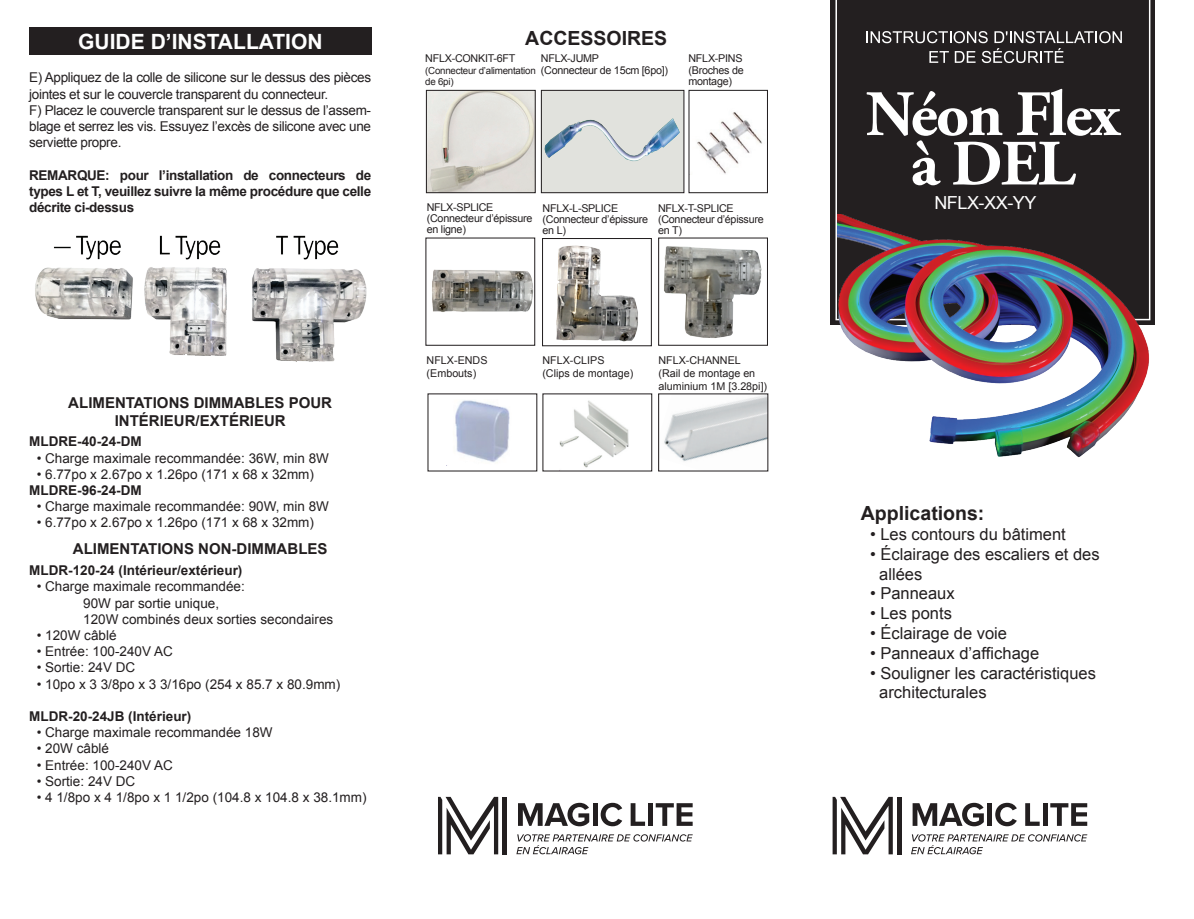
<style>
.page{position:relative;width:1194px;height:919px;background:#fff}
.page>*{position:absolute;margin:0;border:0;box-sizing:border-box;transform-origin:0 0}
.t1{font:700 64.5px/49.5px "Adobe Garamond Pro";letter-spacing:-.025em;color:#fff;text-align:center}
.t2{font:700 21px "Arial";color:#fff}
.t3{font:700 19.5px "Arial";color:#231f20}
.t4{font:18px "Arial";letter-spacing:-.025em;color:#fff}
.t5{font:16.5px/19.8px "Arial";color:#231f20}
.t6{font:700 15px/18px "Arial";color:#231f20;text-align:center}
.t7{font:13.5px/16.2px "Arial";color:#231f20}
.t8{font:13.5px/16.2px "Arial";letter-spacing:-.025em;color:#231f20}
.t9{font:700 13.5px/16.2px "Arial";color:#231f20;text-align:justify}
.t10{font:10.8px/11.2px "Arial";letter-spacing:-.025em;color:#231f20}
.t11{font:10.8px/12.9px "Arial";color:#231f20}
.t12{font:9.75px/11.2px "Arial";letter-spacing:-.025em;color:#231f20}
</style>
<div class="page">
<div style="left:830px;top:0;width:324px;height:325px;background:#231f20"></div>
<svg style="left:835px;top:0;width:315px;height:320px"></svg>
<svg style="left:866px;top:31px;width:255px;height:32px"></svg>
<img style="left:837px;top:214px;width:318px;height:244px">
<img style="left:35px;top:235px;width:332px;height:127px">
<div style="left:29px;top:27px;width:342px;height:27px;background:#231f20"></div>
<img style="left:428px;top:92px;width:105px;height:99px">
<div style="left:426px;top:90px;width:109px;height:103px;border:1px solid #231f20"></div>
<img style="left:455px;top:400px;width:55px;height:62px">
<img style="left:559px;top:400px;width:70px;height:68px">
<img style="left:664px;top:395px;width:102px;height:66px">
<img style="left:556px;top:245px;width:82px;height:97px">
<div style="left:542px;top:238px;width:109px;height:108px;border:1px solid #231f20"></div>
<img style="left:432px;top:269px;width:101px;height:43px">
<div style="left:425px;top:238px;width:110px;height:108px;border:1px solid #231f20"></div>
<img style="left:664px;top:246px;width:98px;height:92px">
<div style="left:658px;top:238px;width:109px;height:108px;border:1px solid #231f20"></div>
<div style="left:541px;top:90px;width:142px;height:103px;background:#e1e2dd"></div>
<img style="left:544px;top:118px;width:136px;height:44px">
<div style="left:540px;top:90px;width:144px;height:103px;border:1px solid #231f20"></div>
<img style="left:697px;top:112px;width:65px;height:62px">
<div style="left:688px;top:90px;width:79px;height:103px;border:1px solid #231f20"></div>
<svg style="left:912px;top:803px;width:71px;height:23px"></svg>
<hr style="left:987px;top:803px;width:4px;height:23px;background:#231f20">
<svg style="left:995px;top:803px;width:21px;height:23px"></svg>
<svg style="left:1025px;top:803px;width:14px;height:23px"></svg>
<div style="left:1042px;top:803px;width:5px;height:23px;background:#231f20"></div>
<svg style="left:1050px;top:803px;width:36px;height:23px"></svg>
<svg style="left:911px;top:834px;width:176px;height:20px"></svg>
<hr style="left:897px;top:797px;width:4px;height:57px;background:#231f20">
<svg style="left:832px;top:797px;width:60px;height:57px"></svg>
<svg style="left:518px;top:803px;width:71px;height:23px"></svg>
<div style="left:592px;top:803px;width:5px;height:23px;background:#231f20"></div>
<svg style="left:600px;top:803px;width:22px;height:23px"></svg>
<svg style="left:630px;top:803px;width:15px;height:23px"></svg>
<hr style="left:648px;top:803px;width:4px;height:23px;background:#231f20">
<svg style="left:655px;top:803px;width:37px;height:23px"></svg>
<svg style="left:516px;top:834px;width:176px;height:20px"></svg>
<div style="left:502px;top:797px;width:5px;height:57px;background:#231f20"></div>
<svg style="left:438px;top:797px;width:60px;height:57px"></svg>
<h2 class="t2" style="left:78px;top:27px;width:246px">GUIDE D’INSTALLATION</h2>
<h3 class="t3" style="left:525px;top:25px;width:143px">ACCESSOIRES</h3>
<p class="t10" style="left:425px;top:53px;width:92px">NFLX-CONKIT-6FT</p>
<p class="t12" style="left:425px;top:65px;width:112px">(Connecteur d’alimentation de 6pi)</p>
<p class="t10" style="left:540px;top:53px;width:129px">NFLX-JUMP<br>(Connecteur de 15cm [6po])</p>
<p class="t10" style="left:688px;top:53px;width:57px;text-align:justify">NFLX-PINS (Broches de montage)</p>
<p class="t8" style="left:29px;top:70px;width:343px">E) Appliquez de la colle de silicone sur le dessus des pièces jointes et sur le couvercle transparent du connecteur.<br>F) Placez le couvercle transparent sur le dessus de l’assem&shy;blage et serrez les vis. Essuyez l’excès de silicone avec une serviette propre.</p>
<p class="t9" style="left:29px;top:167px;width:343px">REMARQUE: pour l’installation de connecteurs de types L et T, veuillez suivre la même procédure que celle décrite ci-dessus</p>
<p class="t10" style="left:426px;top:201px;width:107px">NFLX-SPLICE (Connecteur d’épissure en ligne)</p>
<p class="t10" style="left:658px;top:203px;width:107px">NFLX-T-SPLICE (Connecteur d’épissure en T)</p>
<p class="t10" style="left:542px;top:203px;width:107px">NFLX-L-SPLICE (Connecteur d’épissure en L)</p>
<p class="t6" style="left:68px;top:394px;width:265px">ALIMENTATIONS DIMMABLES POUR<br>INTÉRIEUR/EXTÉRIEUR</p>
<p class="t9" style="left:29px;top:434px;width:114px">MLDRE-40-24-DM</p>
<p class="t7" style="left:37px;top:450px;width:294px">• Charge maximale recommandée: 36W, min 8W</p>
<p class="t7" style="left:37px;top:466px;width:279px">• 6.77po x 2.67po x 1.26po (171 x 68 x 32mm)</p>
<p class="t9" style="left:29px;top:483px;width:114px">MLDRE-96-24-DM</p>
<p class="t7" style="left:37px;top:499px;width:294px">• Charge maximale recommandée: 90W, min 8W</p>
<p class="t7" style="left:37px;top:515px;width:279px">• 6.77po x 2.67po x 1.26po (171 x 68 x 32mm)</p>
<p class="t6" style="left:73px;top:541px;width:256px">ALIMENTATIONS NON-DIMMABLES</p>
<p class="t9" style="left:29px;top:563px;width:215px">MLDR-120-24 (Intérieur/extérieur)</p>
<p class="t7" style="left:83px;top:579px;width:251px;text-indent:-46px">• Charge maximale recommandée:<br>90W par sortie unique,<br>120W combinés deux sorties secondaires</p>
<p class="t7" style="left:37px;top:627px;width:81px">• 120W câblé</p>
<p class="t7" style="left:37px;top:643px;width:138px">• Entrée: 100-240V AC</p>
<p class="t7" style="left:37px;top:660px;width:100px">• Sortie: 24V DC</p>
<p class="t7" style="left:37px;top:676px;width:305px">• 10po x 3 3/8po x 3 3/16po (254 x 85.7 x 80.9mm)</p>
<p class="t9" style="left:29px;top:709px;width:164px">MLDR-20-24JB (Intérieur)</p>
<p class="t7" style="left:37px;top:724px;width:237px">• Charge maximale recommandée 18W</p>
<p class="t7" style="left:37px;top:741px;width:74px">• 20W câblé</p>
<p class="t7" style="left:37px;top:757px;width:138px">• Entrée: 100-240V AC</p>
<p class="t7" style="left:37px;top:773px;width:100px">• Sortie: 24V DC</p>
<p class="t7" style="left:37px;top:789px;width:331px">• 4 1/8po x 4 1/8po x 1 1/2po (104.8 x 104.8 x 38.1mm)</p>
<p class="t11" style="left:426px;top:354px;width:62px">NFLX-ENDS (Embouts)</p>
<p class="t11" style="left:542px;top:354px;width:92px">NFLX-CLIPS (Clips de montage)</p>
<p class="t11" style="left:658px;top:354px;width:110px">NFLX-CHANNEL<br>(Rail de montage en aluminium 1M [3.28pi])</p>
<h1 class="t1" style="left:865px;top:91px;width:256px">Néon Flex à DEL</h1>
<h3 class="t4" style="left:934px;top:191px;width:103px">NFLX-XX-YY</h3>
<h3 class="t3" style="left:860px;top:500px;width:125px">Applications:</h3>
<p class="t5" style="left:869px;top:524px;width:197px">• Les contours du bâtiment</p>
<p class="t5" style="left:879px;top:544px;width:222px;text-indent:-9px">• Éclairage des escaliers et des allées</p>
<p class="t5" style="left:869px;top:584px;width:86px">• Panneaux</p>
<p class="t5" style="left:869px;top:604px;width:83px">• Les ponts</p>
<p class="t5" style="left:869px;top:623px;width:138px">• Éclairage de voie</p>
<p class="t5" style="left:869px;top:643px;width:171px">• Panneaux d’affichage</p>
<p class="t5" style="left:879px;top:663px;width:218px;text-indent:-9px">• Souligner les caractéristiques architecturales</p>
</div>
